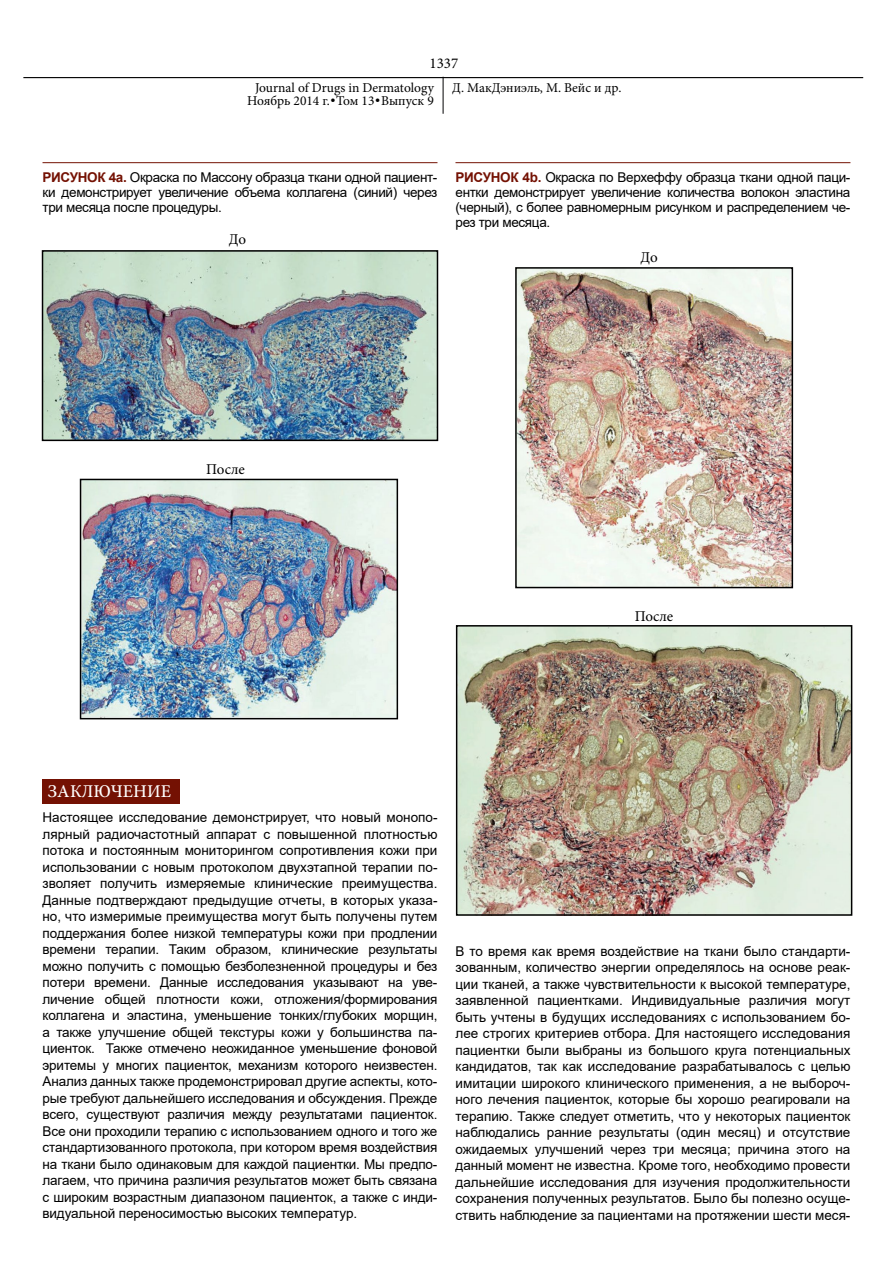
<style>
.page{position:relative;width:893px;height:1263px;background:#fff}
.page>*{position:absolute;margin:0;border:0;box-sizing:border-box;transform-origin:0 0}
.t1{font:500 18px "Minion Pro";color:#fff}
.t2{font:15px "Minion Pro";color:#000}
.t3{font:13.5px/16.5px "Arial";letter-spacing:-.02em;color:#000;text-align:justify}
.t4{font:13.5px/13.5px "Minion Pro";color:#000;text-align:center}
.s1{font-family:"Gotham"}
.s2{font-weight:700;color:#741103}
</style>
<div class="page">
<hr style="left:23px;top:77px;width:840px;height:1px;background:#000">
<hr style="left:443px;top:77px;width:1px;height:37px;background:#020203">
<hr style="left:43px;top:162px;width:394px;height:1px;background:#741103">
<hr style="left:455px;top:162px;width:395px;height:1px;background:#741103">
<img style="left:45px;top:253px;width:390px;height:185px">
<div style="left:42px;top:250px;width:396px;height:191px;border:2px solid #000"></div>
<img style="left:518px;top:270px;width:272px;height:315px">
<div style="left:515px;top:267px;width:278px;height:321px;border:2px solid #000"></div>
<img style="left:459px;top:628px;width:390px;height:285px">
<div style="left:456px;top:625px;width:396px;height:291px;border:2px solid #000"></div>
<img style="left:83px;top:482px;width:312px;height:234px">
<div style="left:80px;top:479px;width:318px;height:240px;border:2px solid #000"></div>
<div style="left:43px;top:779px;width:137px;height:25px;background:#741103"></div>
<p class="t2" style="left:430px;top:53px;width:30px">1337</p>
<p class="t4" style="left:247px;top:81px;width:188px">Journal of Drugs in Dermatology<br>Ноябрь 2014 г.<span class="s1">•</span>Том 13<span class="s1">•</span>Выпуск 9</p>
<p class="t4" style="left:452px;top:81px;width:171px">Д. МакДэниэль, М. Вейс и др.</p>
<p class="t3" style="left:43px;top:170px;width:396px;line-height:15px"><span class="s2">РИСУНОК 4a.</span> Окраска по Массону образца ткани одной пациент&shy;ки демонстрирует увеличение объема коллагена (синий) через три месяца после процедуры.</p>
<p class="t3" style="left:455px;top:170px;width:396px;line-height:15px"><span class="s2">РИСУНОК 4b.</span> Окраска по Верхеффу образца ткани одной паци&shy;ентки демонстрирует увеличение количества волокон эластина (черный), с более равномерным рисунком и распределением че&shy;рез три месяца.</p>
<p class="t2" style="left:229px;top:229px;width:19px">До</p>
<p class="t2" style="left:641px;top:247px;width:19px">До</p>
<p class="t2" style="left:206px;top:459px;width:40px">После</p>
<p class="t2" style="left:635px;top:606px;width:40px">После</p>
<h1 class="t1" style="left:48px;top:779px;width:125px">ЗАКЛЮЧЕНИЕ</h1>
<p class="t3" style="left:43px;top:809px;width:396px">Настоящее исследование демонстрирует, что новый монопо&shy;лярный радиочастотный аппарат с повышенной плотностью потока и постоянным мониторингом сопротивления кожи при использовании с новым протоколом двухэтапной терапии по&shy;зволяет получить измеряемые клинические преимущества.<br>Данные подтверждают предыдущие отчеты, в которых указа&shy;но, что измеримые преимущества могут быть получены путем поддержания более низкой температуры кожи при продлении времени терапии. Таким образом, клинические результаты можно получить с помощью безболезненной процедуры и без потери времени. Данные исследования указывают на уве&shy;личение общей плотности кожи, отложения/формирования коллагена и эластина, уменьшение тонких/глубоких морщин, а также улучшение общей текстуры кожи у большинства па&shy;циенток. Также отмечено неожиданное уменьшение фоновой эритемы у многих пациенток, механизм которого неизвестен.<br>Анализ данных также продемонстрировал другие аспекты, кото&shy;рые требуют дальнейшего исследования и обсуждения. Прежде всего, существуют различия между результатами пациенток.<br>Все они проходили терапию с использованием одного и того же стандартизованного протокола, при котором время воздействия на ткани было одинаковым для каждой пациентки. Мы предпо&shy;лагаем, что причина различия результатов может быть связана с широким возрастным диапазоном пациенток, а также с инди&shy;видуальной переносимостью высоких температур.</p>
<p class="t3" style="left:455px;top:943px;width:396px">В то время как время воздействие на ткани было стандарти&shy;зованным, количество энергии определялось на основе реак&shy;ции тканей, а также чувствительности к высокой температуре, заявленной пациентками. Индивидуальные различия могут быть учтены в будущих исследованиях с использованием бо&shy;лее строгих критериев отбора. Для настоящего исследования пациентки были выбраны из большого круга потенциальных кандидатов, так как исследование разрабатывалось с целью имитации широкого клинического применения, а не выбороч&shy;ного лечения пациенток, которые бы хорошо реагировали на терапию. Также следует отметить, что у некоторых пациенток наблюдались ранние результаты (один месяц) и отсутствие ожидаемых улучшений через три месяца; причина этого на данный момент не известна. Кроме того, необходимо провести дальнейшие исследования для изучения продолжительности сохранения полученных результатов. Было бы полезно осуще&shy;ствить наблюдение за пациентами на протяжении шести меся-</p>
</div>
